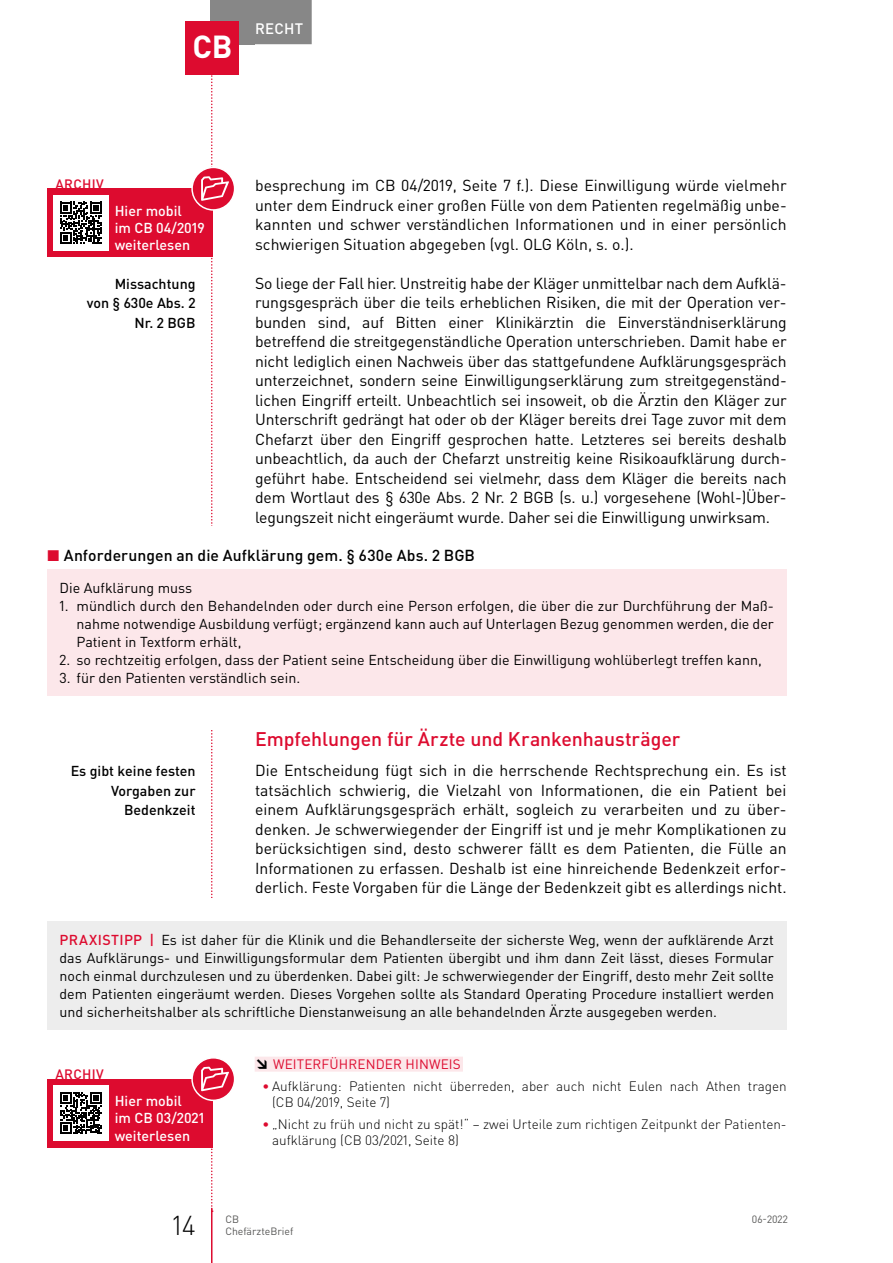
<style>
.page{position:relative;width:893px;height:1263px;background:#fff}
.page>*{position:absolute;margin:0;border:0;box-sizing:border-box;transform-origin:0 0}
.t1{font:700 31.5px "DIN Pro";color:#fff}
.t2{font:300 27px "DIN Pro";color:#000}
.t3{font:500 19.5px "DIN Pro";color:#dd0b2f}
.t4{font:15.75px/19.5px "DIN Pro";color:#000;text-align:justify}
.t5{font:500 15.75px "DIN Pro";letter-spacing:.005em;color:#000}
.t6{font:500 15px "DIN Pro";letter-spacing:.015em;color:#fff}
.t7{font:14.25px/18px "DIN Pro";color:#000;text-align:justify}
.t8{font:500 14.25px/19.5px "DIN Pro";color:#000;text-align:right}
.t9{font:500 14.25px/17.2px "DIN Pro";color:#fff}
.t10{font:300 13.5px/15.8px "DIN Pro";color:#000}
.t11{font:13.5px "DIN Pro";letter-spacing:.01em;color:#dd0b2f}
.t12{font:500 13.5px "DIN Pro";letter-spacing:.04em;color:#dd0b2f}
.t13{font:10.5px "DIN Pro";color:#575756}
.s1{color:#dd0b2f}
.s2{font-weight:500;color:#dd0b2f}
.s3{font-weight:900;color:#000}
</style>
<div class="page">
<div style="left:210px;top:0;width:45px;height:44px;background:#878787"></div>
<hr style="left:211px;top:1208px;width:1px;height:55px;background:#dd0b2f">
<div style="left:247px;top:0;width:65px;height:44px;background:#878787"></div>
<div style="left:185px;top:21px;width:54px;height:53px;background:#dd0b2f"></div>
<div style="left:47px;top:189px;width:166px;height:68px;background:#dd0b2f"></div>
<svg style="left:192px;top:167px;width:43px;height:43px"></svg>
<div style="left:191px;top:167px;width:44px;height:44px;border:2px solid #fff;border-radius:50%"></div>
<div style="left:53px;top:195px;width:55px;height:55px;background:#fff"></div>
<svg style="left:60px;top:202px;width:42px;height:42px"></svg>
<div style="left:47px;top:569px;width:740px;height:127px;background:#fce7ea"></div>
<div style="left:47px;top:921px;width:740px;height:109px;background:#ededed"></div>
<div style="left:255px;top:1057px;width:208px;height:15px;background:#fce7ea"></div>
<div style="left:47px;top:1079px;width:166px;height:68px;background:#dd0b2f"></div>
<svg style="left:192px;top:1058px;width:43px;height:42px"></svg>
<div style="left:191px;top:1057px;width:44px;height:44px;border:2px solid #fff;border-radius:50%"></div>
<svg style="left:201px;top:74px;width:28px;height:1138px"></svg>
<div style="left:53px;top:1085px;width:55px;height:56px;background:#fff"></div>
<svg style="left:60px;top:1092px;width:42px;height:42px"></svg>
<h1 class="t1" style="left:192px;top:26px;width:42px">CB</h1>
<p class="t6" style="left:255px;top:18px;width:49px">Recht</p>
<p class="t12" style="left:55px;top:175px;width:50px">ARCH IV</p>
<p class="t9" style="left:115px;top:201px;width:92px">H ier mobil<br>im CB 04/2019 weiterlesen</p>
<p class="t8" style="left:87px;top:273px;width:110px">Missachtung<br>von § 630e Abs. 2<br>Nr. 2 BGB</p>
<p class="t4" style="left:255px;top:175px;width:533px">besprechung im CB 04/2019, Seite 7 f.). Diese Einwilligung würde vielmehr unter dem Eindruck einer großen Fülle von dem Patienten regelmäßig unbe&shy;kannten und schwer verständlichen Informationen und in einer persönlich schwierigen Situation abgegeben (vgl. OLG Köln, s. o.).</p>
<p class="t4" style="left:255px;top:273px;width:533px">So liege der Fall hier. Unstreitig habe der Kläger unmittelbar nach dem Aufklä&shy;rungsgespräch über die teils erheblichen Risiken, die mit der Operation ver&shy;bunden sind, auf Bitten einer Klinikärztin die Einverständniserklärung betreffend die streitgegenständliche Operation unterschrieben. Damit habe er nicht lediglich einen Nachweis über das stattgefundene Aufklärungsgespräch unterzeichnet, sondern seine Einwilligungserklärung zum streitgegenständ&shy;lichen Eingriff erteilt. Unbeachtlich sei insoweit, ob die Ärztin den Kläger zur Unterschrift gedrängt hat oder ob der Kläger bereits drei Tage zuvor mit dem Chefarzt über den Eingriff gesprochen hatte. Letzteres sei bereits deshalb unbeachtlich, da auch der Chefarzt unstreitig keine Risikoaufklärung durch&shy;geführt habe. Entscheidend sei vielmehr, dass dem Kläger die bereits nach dem Wortlaut des § 630e Abs. 2 Nr. 2 BGB (s. u.) vorgesehene (Wohl-)Über&shy;legungszeit nicht eingeräumt wurde. Daher sei die Einwilligung unwirksam.</p>
<p class="t5" style="left:47px;top:544px;width:430px"><span class="s1">◼</span> Anforderungen an die Aufklärung gem. § 630e Abs. 2 BGB</p>
<p class="t7" style="left:60px;top:578px;width:134px">Die Aufklärung muss</p>
<p class="t7" style="left:77px;top:596px;width:699px;text-indent:-17px">1. mündlich durch den Behandelnden oder durch eine Person erfolgen, die über die zur Durchführung der Maß&shy;nahme notwendige Ausbildung verfügt; ergänzend kann auch auf Unterlagen Bezug genommen werden, die der Patient in Textform erhält,</p>
<p class="t7" style="left:60px;top:650px;width:704px">2. so rechtzeitig erfolgen, dass der Patient seine Entscheidung über die Einwilligung wohlüberlegt treffen kann,</p>
<p class="t7" style="left:60px;top:668px;width:242px">3. für den Patienten verständlich sein.</p>
<p class="t8" style="left:71px;top:761px;width:126px">Es gibt keine festen<br>Vorgaben zur<br>Bedenkzeit</p>
<p class="t3" style="left:255px;top:726px;width:427px">Empfehlungen für Ärzte und Krankenhausträger</p>
<p class="t4" style="left:255px;top:760px;width:533px">Die Entscheidung fügt sich in die herrschende Rechtsprechung ein. Es ist tatsächlich schwierig, die Vielzahl von Informationen, die ein Patient bei einem Aufklärungsgespräch erhält, sogleich zu verarbeiten und zu über&shy;denken. Je schwerwiegender der Eingriff ist und je mehr Komplikationen zu berücksichtigen sind, desto schwerer fällt es dem Patienten, die Fülle an Informationen zu erfassen. Deshalb ist eine hinreichende Bedenkzeit erfor&shy;derlich. Feste Vorgaben für die Länge der Bedenkzeit gibt es allerdings nicht.</p>
<p class="t7" style="left:60px;top:930px;width:716px"><span class="s2">PRAXISTIPP |</span> Es ist daher für die Klinik und die Behandlerseite der sicherste Weg, wenn der aufklärende Arzt das Aufklärungs- und Einwilligungsformular dem Patienten übergibt und ihm dann Zeit lässt, dieses Formular noch einmal durchzulesen und zu überdenken. Dabei gilt: Je schwerwiegender der Eingriff, desto mehr Zeit sollte dem Patienten eingeräumt werden. Dieses Vorgehen sollte als Standard Operating Procedure installiert werden und sicherheitshalber als schriftliche Dienstanweisung an alle behandelnden Ärzte ausgegeben werden.</p>
<p class="t11" style="left:255px;top:1055px;width:207px"><span class="s3">↘</span> WEITERFÜHRENDER HINWEIS</p>
<p class="t10" style="left:272px;top:1078px;width:516px;text-indent:-10px"><span class="s2">•</span> Aufklärung: Patienten nicht überreden, aber auch nicht Eulen nach Athen tragen (CB 04/2019, Seite 7)</p>
<p class="t10" style="left:272px;top:1116px;width:516px;text-indent:-10px"><span class="s2">•</span> „Nicht zu früh und nicht zu spät!“ – zwei Urteile zum richtigen Zeitpunkt der Patienten&shy;aufklärung (CB 03/2021, Seite 8)</p>
<p class="t12" style="left:55px;top:1065px;width:50px">ARCH IV</p>
<p class="t9" style="left:115px;top:1092px;width:91px">H ier mobil<br>im CB 03/2021 weiterlesen</p>
<h2 class="t2" style="left:173px;top:1207px;width:25px">14</h2>
<p class="t13" style="left:225px;top:1212px;width:15px">CB</p>
<p class="t13" style="left:752px;top:1212px;width:37px">06-2022</p>
<p class="t13" style="left:225px;top:1224px;width:69px">ChefärzteBrief</p>
</div>
